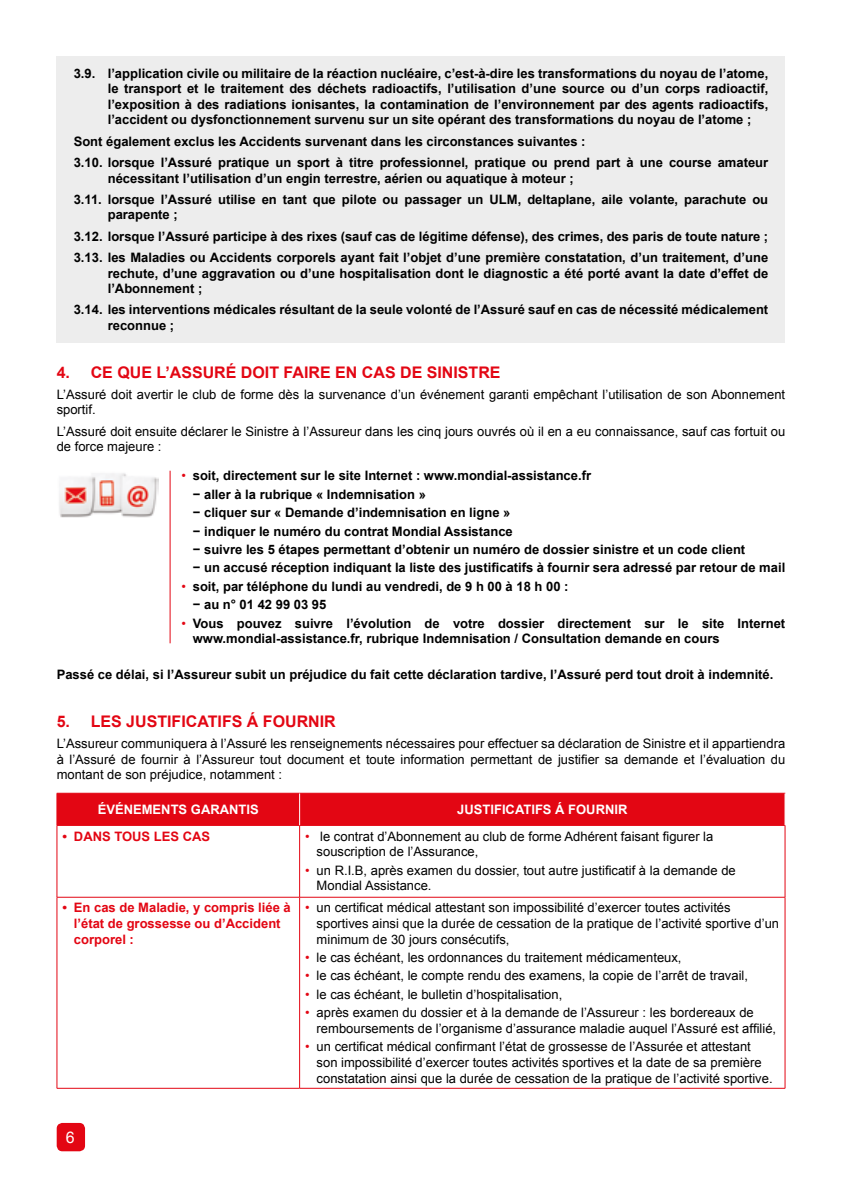
<style>
.page{position:relative;width:842px;height:1191px;background:#fff}
.page>*{position:absolute;margin:0;border:0;box-sizing:border-box;transform-origin:0 0}
.t1{font:700 16px "Arial";color:#e30613}
.t2{font:16px "Arial";color:#fff}
.t3{font:700 13px/15.6px "Arial";color:#000}
.t4{font:13px/15.6px "Arial";color:#000}
.t5{font:700 13px/15.6px "Arial";color:#e30613}
.t6{font:700 13px "Arial";color:#fff}
.s1{font-weight:400;color:#e30613}
.s2{color:#e30613}
</style>
<div class="page">
<div style="left:57px;top:1123px;width:28px;height:28px;background:#e30613;border-radius:6px"></div>
<div style="left:57px;top:57px;width:728px;height:286px;background:#ededed"></div>
<hr style="left:170px;top:471px;width:1px;height:172px;background:#e30613">
<img style="left:59px;top:473px;width:100px;height:45px">
<div style="left:58px;top:794px;width:727px;height:31px;background:#e30613"></div>
<hr style="left:57px;top:793px;width:243px;height:1px;background:#e30613">
<hr style="left:57px;top:793px;width:1px;height:32px;background:#e30613">
<hr style="left:300px;top:793px;width:485px;height:1px;background:#e30613">
<hr style="left:57px;top:825px;width:243px;height:1px;background:#e30613">
<hr style="left:57px;top:825px;width:1px;height:72px;background:#e30613">
<hr style="left:300px;top:825px;width:485px;height:1px;background:#e30613">
<hr style="left:299px;top:825px;width:1px;height:72px;background:#e30613">
<hr style="left:785px;top:825px;width:1px;height:72px;background:#e30613">
<hr style="left:57px;top:897px;width:243px;height:1px;background:#e30613">
<hr style="left:57px;top:897px;width:1px;height:191px;background:#e30613">
<hr style="left:300px;top:897px;width:485px;height:1px;background:#e30613">
<hr style="left:299px;top:897px;width:1px;height:191px;background:#e30613">
<hr style="left:785px;top:897px;width:1px;height:191px;background:#e30613">
<hr style="left:57px;top:1088px;width:243px;height:1px;background:#e30613">
<hr style="left:300px;top:1088px;width:485px;height:1px;background:#e30613">
<hr style="left:299px;top:793px;width:1px;height:32px;background:#fff">
<p class="t3" style="left:108px;top:66px;width:662px;text-align:justify;text-indent:-34px">3.9. l’application civile ou militaire de la réaction nucléaire, c’est-à-dire les transformations du noyau de l’atome, le transport et le traitement des déchets radioactifs, l’utilisation d’une source ou d’un corps radioactif, l’exposition à des radiations ionisantes, la contamination de l’environnement par des agents radioactifs, l’accident ou dysfonctionnement survenu sur un site opérant des transformations du noyau de l’atome ;</p>
<p class="t3" style="left:74px;top:131px;width:696px;line-height:21.2px">Sont également exclus les Accidents survenant dans les circonstances suivantes :<br>3.10. lorsque l’Assuré pratique un sport à titre professionnel, pratique ou prend part à une course amateur</p>
<p class="t3" style="left:74px;top:168px;width:696px;line-height:21.2px;text-indent:34px">nécessitant l’utilisation d’un engin terrestre, aérien ou aquatique à moteur ;<br>3.11. lorsque l’Assuré utilise en tant que pilote ou passager un ULM, deltaplane, aile volante, parachute ou</p>
<p class="t3" style="left:74px;top:205px;width:696px;line-height:21.2px;text-indent:34px">parapente ;<br>3.12. lorsque l’Assuré participe à des rixes (sauf cas de légitime défense), des crimes, des paris de toute nature ;<br>3.13. les Maladies ou Accidents corporels ayant fait l’objet d’une première constatation, d’un traitement, d’une</p>
<p class="t3" style="left:108px;top:265px;width:662px">rechute, d’une aggravation ou d’une hospitalisation dont le diagnostic a été porté avant la date d’effet de l’Abonnement ;</p>
<p class="t3" style="left:108px;top:302px;width:662px;text-indent:-34px">3.14. les interventions médicales résultant de la seule volonté de l’Assuré sauf en cas de nécessité médicalement reconnue ;</p>
<p class="t1" style="left:57px;top:361px;width:15px">4.</p>
<p class="t1" style="left:91px;top:361px;width:411px">CE QUE L’ASSURÉ DOIT FAIRE EN CAS DE SINISTRE</p>
<p class="t4" style="left:57px;top:387px;width:730px">L’Assuré doit avertir le club de forme dès la survenance d’un événement garanti empêchant l’utilisation de son Abonnement sportif.</p>
<p class="t4" style="left:57px;top:423px;width:730px">L’Assuré doit ensuite déclarer le Sinistre à l’Assureur dans les cinq jours ouvrés où il en a eu connaissance, sauf cas fortuit ou de force majeure :</p>
<p class="t3" style="left:193px;top:467px;width:594px;line-height:18.4px;text-indent:-11px"><span class="s1">•</span> soit, directement sur le site Internet : www.mondial-assistance.fr<br>− aller à la rubrique « Indemnisation »<br>− cliquer sur « Demande d’indemnisation en ligne »<br>− indiquer le numéro du contrat Mondial Assistance<br>− suivre les 5 étapes permettant d’obtenir un numéro de dossier sinistre et un code client<br>− un accusé réception indiquant la liste des justificatifs à fournir sera adressé par retour de mail</p>
<p class="t3" style="left:193px;top:577px;width:377px;line-height:18.4px;text-indent:-11px"><span class="s1">•</span> soit, par téléphone du lundi au vendredi, de 9 h 00 à 18 h 00 : − au n° 01 42 99 03 95</p>
<p class="t3" style="left:193px;top:615px;width:594px;text-indent:-11px"><span class="s1">•</span> Vous pouvez suivre l’évolution de votre dossier directement sur le site Internet www.mondial-assistance.fr, rubrique Indemnisation / Consultation demande en cours</p>
<p class="t3" style="left:57px;top:667px;width:718px">Passé ce délai, si l’Assureur subit un préjudice du fait cette déclaration tardive, l’Assuré perd tout droit à indemnité.</p>
<p class="t1" style="left:57px;top:710px;width:15px">5.</p>
<p class="t1" style="left:91px;top:710px;width:247px">LES JUSTIFICATIFS Á FOURNIR</p>
<p class="t4" style="left:57px;top:736px;width:730px;text-align:justify">L’Assureur communiquera à l’Assuré les renseignements nécessaires pour effectuer sa déclaration de Sinistre et il appartiendra à l’Assuré de fournir à l’Assureur tout document et toute information permettant de justifier sa demande et l’évaluation du montant de son préjudice, notamment :</p>
<p class="t6" style="left:98px;top:801px;width:163px">ÉVÉNEMENTS GARANTIS</p>
<p class="t6" style="left:457px;top:801px;width:172px">JUSTIFICATIFS Á FOURNIR</p>
<p class="t5" style="left:63px;top:828px;width:149px">• DANS TOUS LES CAS</p>
<p class="t4" style="left:317px;top:828px;width:398px;text-indent:-11px"><span class="s2">•</span> le contrat d’Abonnement au club de forme Adhérent faisant figurer la souscription de l’Assurance,</p>
<p class="t4" style="left:317px;top:862px;width:421px;text-indent:-11px"><span class="s2">•</span> un R.I.B, après examen du dossier, tout autre justificatif à la demande de<br>Mondial Assistance.</p>
<p class="t5" style="left:74px;top:900px;width:218px;text-indent:-11px">• En cas de Maladie, y compris liée à l’état de grossesse ou d’Accident corporel :</p>
<p class="t4" style="left:317px;top:900px;width:464px;text-indent:-11px"><span class="s2">•</span> un certificat médical attestant son impossibilité d’exercer toutes activités sportives ainsi que la durée de cessation de la pratique de l’activité sportive d’un minimum de 30 jours consécutifs,</p>
<p class="t4" style="left:305px;top:949px;width:378px"><span class="s2">•</span> le cas échéant, les ordonnances du traitement médicamenteux,</p>
<p class="t4" style="left:305px;top:968px;width:444px"><span class="s2">•</span> le cas échéant, le compte rendu des examens, la copie de l’arrêt de travail,</p>
<p class="t4" style="left:305px;top:986px;width:259px"><span class="s2">•</span> le cas échéant, le bulletin d’hospitalisation,</p>
<p class="t4" style="left:317px;top:1005px;width:461px;text-indent:-11px"><span class="s2">•</span> après examen du dossier et à la demande de l’Assureur : les bordereaux de remboursements de l’organisme d’assurance maladie auquel l’Assuré est affilié,</p>
<p class="t4" style="left:317px;top:1039px;width:457px;text-indent:-11px"><span class="s2">•</span> un certificat médical confirmant l’état de grossesse de l’Assurée et attestant son impossibilité d’exercer toutes activités sportives et la date de sa première constatation ainsi que la durée de cessation de la pratique de l’activité sportive.</p>
<p class="t2" style="left:66px;top:1126px;width:10px">6</p>
</div>
